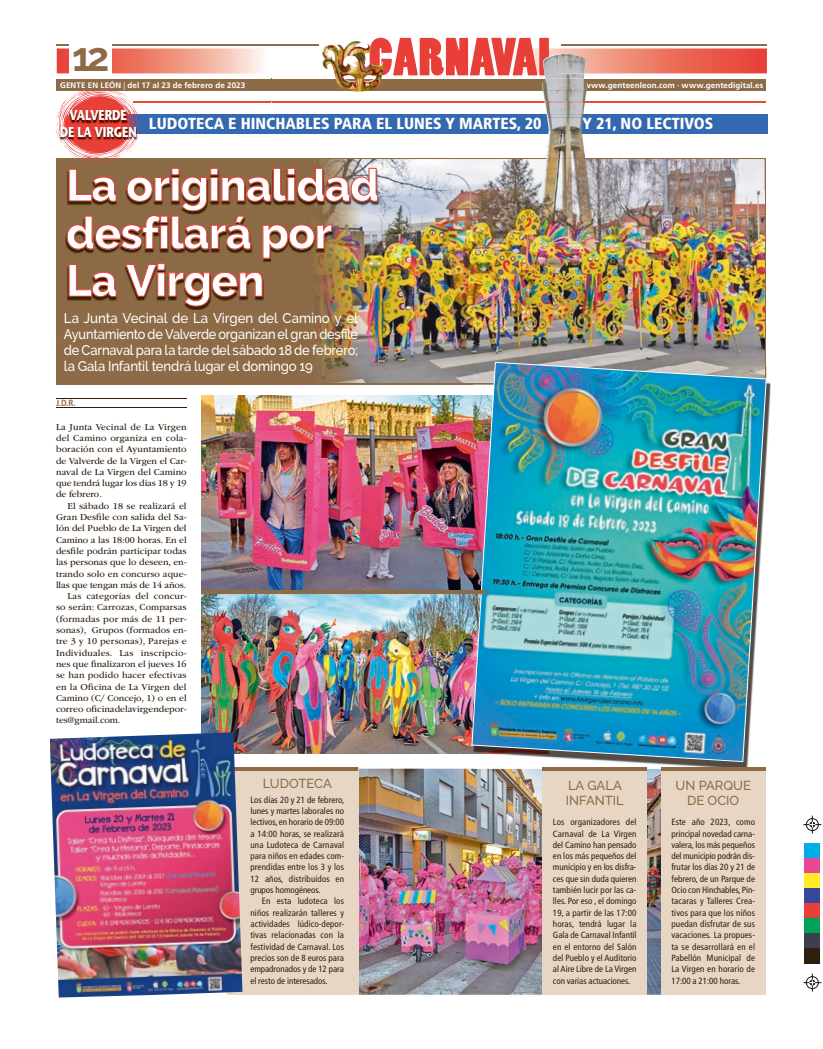
<style>
.page{position:relative;width:823px;height:1049px;background:#fff}
.page>*{position:absolute;margin:0;border:0;box-sizing:border-box;transform-origin:0 0}
.t1{font:50px "Poplar Std";letter-spacing:.02em;color:#e83f39}
.t2{font:800 44.7px/47.6px "Raleway";letter-spacing:-.02em;color:#fff}
.t3{font:700 40px "Raleway";color:#8d6b47}
.t4{font:900 condensed 16px "Frutiger LT Std";color:#fff}
.t5{font:700 14.3px/16.6px "Stone Sans Std";letter-spacing:-.005em;color:#fff;text-align:center;scale:.78 1}
.t6{font:500 14px/16px "Raleway";letter-spacing:-.015em;color:#fff;text-align:justify;scale:.95 1}
.t7{font:500 13px/15px "Raleway";color:#8d6b47;text-align:center}
.t8{font:9.5px/11.3px "ITC Garamond Std";letter-spacing:.005em;color:#2d1e10;text-align:justify}
.t9{font:9.5px "ITC Garamond Std";letter-spacing:-.015em;color:#2d1e10}
.t10{font:condensed 9px/11.3px "Frutiger LT Std";color:#2d1e10;text-align:justify}
.t11{font:700 condensed 9px "Frutiger LT Std";color:#8d6b47}
.t12{font:700 8px "Frutiger LT Std";letter-spacing:.015em;color:#fff}
.s1{font-weight:300}
</style>
<div class="page">
<svg style="left:803px;top:815px;width:17px;height:19px"></svg>
<svg style="left:803px;top:973px;width:17px;height:18px"></svg>
<div style="left:804px;top:844px;width:15px;height:15px;background:#00abe7"></div>
<div style="left:804px;top:859px;width:15px;height:15px;background:#e74795"></div>
<div style="left:804px;top:874px;width:15px;height:15px;background:#ffeb27"></div>
<div style="left:804px;top:889px;width:15px;height:15px;background:#36489b"></div>
<div style="left:804px;top:904px;width:15px;height:15px;background:#e83f39"></div>
<div style="left:804px;top:919px;width:15px;height:15px;background:#00a159"></div>
<div style="left:804px;top:934px;width:15px;height:15px;background:#3a414c"></div>
<div style="left:804px;top:949px;width:15px;height:15px;background:#2d1e10"></div>
<div style="left:57px;top:79px;width:708px;height:12px;background:#8d6b47"></div>
<img style="left:328px;top:41px;width:55px;height:51px">
<img style="left:201px;top:396px;width:270px;height:357px">
<img style="left:358px;top:769px;width:302px;height:226px">
<div style="left:57px;top:158px;width:708px;height:226px;background:#8d6b47"></div>
<div style="left:227px;top:768px;width:131px;height:227px;background:#e6d6c3"></div>
<div style="left:542px;top:768px;width:104px;height:227px;background:#e6d6c3"></div>
<div style="left:660px;top:768px;width:105px;height:227px;background:#e6d6c3"></div>
<div style="left:108px;top:114px;width:659px;height:20px;background:#3468b1"></div>
<svg style="left:57px;top:89px;width:84px;height:72px"></svg>
<img style="left:59px;top:110px;width:78px;height:30px">
<img style="left:127px;top:114px;width:10px;height:20px">
<hr style="left:133px;top:101px;width:632px;height:1px;background:#e94b39">
<hr style="left:56px;top:398px;width:130px;height:1px;background:#2d1e10">
<hr style="left:56px;top:407px;width:130px;height:1px;background:#2d1e10">
<svg style="left:57px;top:45px;width:709px;height:28px"></svg>
<img style="left:542px;top:54px;width:44px;height:47px">
<img style="left:541px;top:79px;width:45px;height:12px">
<svg style="left:583px;top:82px;width:4px;height:7px"></svg>
<img style="left:544px;top:73px;width:14px;height:3px">
<img style="left:542px;top:54px;width:16px;height:19px">
<img style="left:544px;top:102px;width:40px;height:12px">
<img style="left:546px;top:114px;width:37px;height:4px">
<img style="left:547px;top:134px;width:38px;height:24px">
<img style="left:273px;top:158px;width:491px;height:32px">
<img style="left:377px;top:190px;width:316px;height:193px">
<img style="left:693px;top:190px;width:71px;height:172px">
<img style="left:315px;top:310px;width:62px;height:73px">
<img style="left:548px;top:131px;width:34px;height:3px">
<img style="left:271px;top:118px;width:311px;height:13px">
<img style="left:544px;top:101px;width:40px;height:1px">
<img style="left:65px;top:170px;width:314px;height:140px">
<img style="left:542px;top:366px;width:228px;height:403px">
<img style="left:473px;top:768px;width:187px;height:2px">
<img style="left:471px;top:362px;width:295px;height:400px">
<hr style="left:220px;top:768px;width:138px;height:3px;background:#8d6b47">
<hr style="left:201px;top:590px;width:285px;height:3px;background:#8d6b47">
<hr style="left:542px;top:768px;width:104px;height:3px;background:#8d6b47">
<hr style="left:660px;top:768px;width:105px;height:3px;background:#8d6b47">
<img style="left:50px;top:732px;width:192px;height:265px">
<h3 class="t3" style="left:72px;top:34px;width:39px">12</h3>
<h1 class="t1" style="left:369px;top:29px;width:191px">CARNAVAL</h1>
<p class="t12" style="left:60px;top:80px;width:186px">GENTE EN LEÓN <span class="s1">|</span> del 17 al 23 de febrero de 2023</p>
<p class="t12" style="left:583px;top:80px;width:181px">www.genteenleon.com · www.gentedigital.es</p>
<h3 class="t5" style="left:60px;top:107px;width:100px">VALVERDE<br>DE LA VIRGEN</h3>
<h3 class="t4" style="left:149px;top:114px;width:394px">LUDOTECA E HINCHABLES PARA EL LUNES Y MARTES, 20</h3>
<h3 class="t4" style="left:582px;top:114px;width:132px">Y 21, NO LECTIVOS</h3>
<h2 class="t2" style="left:66px;top:162px;width:314px">La originalidad desfilará por<br>La Virgen</h2>
<h3 class="t6" style="left:64px;top:310px;width:311px">La Junta Vecinal de La Virgen del Camino y el Ayuntamiento de Valverde organizan el gran desfile de Carnaval para la tarde del sábado 18 de febrero; la Gala Infantil tendrá lugar el domingo 19</h3>
<p class="t11" style="left:56px;top:398px;width:21px">J.D.R.</p>
<p class="t8" style="left:56px;top:421px;width:132px">La Junta Vecinal de La Virgen del Camino organiza en cola&shy;boración con el Ayuntamiento de Valverde de la Virgen el Car&shy;naval de La Virgen del Camino que tendrá lugar los días 18 y 19 de febrero.</p>
<p class="t8" style="left:67px;top:500px;width:121px">El sábado 18 se realizará el</p>
<p class="t8" style="left:56px;top:511px;width:132px">Gran Desfile con salida del Sa-</p>
<p class="t8" style="left:56px;top:523px;width:132px">lón del Pueblo de La Virgen del</p>
<p class="t8" style="left:56px;top:534px;width:132px">Camino a las 18:00 horas. En el</p>
<p class="t8" style="left:56px;top:545px;width:132px">desfile podrán participar todas</p>
<p class="t8" style="left:56px;top:557px;width:132px">las personas que lo deseen, en-</p>
<p class="t8" style="left:56px;top:568px;width:132px">trando solo en concurso aque-</p>
<p class="t9" style="left:56px;top:580px;width:132px">llas que tengan más de 14 años.</p>
<p class="t8" style="left:67px;top:590px;width:121px">Las categorías del concur-</p>
<p class="t8" style="left:56px;top:602px;width:132px">so serán: Carrozas, Comparsas</p>
<p class="t8" style="left:56px;top:613px;width:132px">(formadas por más de 11 per-</p>
<p class="t8" style="left:56px;top:624px;width:132px">sonas), Grupos (formados en-</p>
<p class="t8" style="left:56px;top:636px;width:132px">tre 3 y 10 personas), Parejas e</p>
<p class="t8" style="left:56px;top:647px;width:132px">Individuales. Las inscripcio-</p>
<p class="t8" style="left:56px;top:658px;width:132px">nes que finalizaron el jueves 16</p>
<p class="t8" style="left:56px;top:670px;width:132px">se han podido hacer efectivas</p>
<p class="t8" style="left:56px;top:681px;width:132px">en la Oficina de La Virgen del</p>
<p class="t8" style="left:56px;top:692px;width:132px">Camino (C/ Concejo, 1) o en el</p>
<p class="t8" style="left:56px;top:703px;width:132px">correo oficinadelavirgendepor-</p>
<p class="t8" style="left:56px;top:715px;width:66px">tes@gmail.com.</p>
<h3 class="t7" style="left:262px;top:776px;width:71px">LUDOTECA</h3>
<p class="t10" style="left:250px;top:794px;width:95px">Los días 20 y 21 de febrero, lunes y martes laborales no lectivos, en horario de 09:00 a 14:00 horas, se realizará una Ludoteca de Carnaval para niños en edades com&shy;prendidas entre los 3 y los 12 años, distribuidos en grupos homogéneos.</p>
<p class="t10" style="left:250px;top:896px;width:95px;text-indent:11px">En esta ludoteca los niños realizarán talleres y actividades lúdico-depor&shy;tivas relacionadas con la festividad de Carnaval. Los precios son de 8 euros para empadronados y de 12 para el resto de interesados.</p>
<h3 class="t7" style="left:565px;top:778px;width:60px;text-align:left">LA GALA<br>INFANTIL</h3>
<p class="t10" style="left:552px;top:816px;width:85px">Los organizadores del Carnaval de La Virgen del Camino han pensado en los más pequeños del municipio y en los disfra&shy;ces que sin duda quieren también lucir por las ca&shy;lles. Por eso , el domingo 19, a partir de las 17:00 horas, tendrá lugar la Gala de Carnaval Infantil en el entorno del Salón del Pueblo y el Auditorio al Aire Libre de La Virgen con varias actuaciones.</p>
<h3 class="t7" style="left:675px;top:778px;width:77px">UN PARQUE<br>DE OCIO</h3>
<p class="t10" style="left:671px;top:816px;width:85px">Este año 2023, como principal novedad carna&shy;valera, los más pequeños del municipio podrán dis&shy;frutar los días 20 y 21 de febrero, de un Parque de Ocio con Hinchables, Pin&shy;tacaras y Talleres Crea&shy;tivos para que los niños puedan disfrutar de sus vacaciones. La propues&shy;ta se desarrollará en el Pabellón Municipal de La Virgen en horario de 17:00 a 21:00 horas.</p>
</div>
